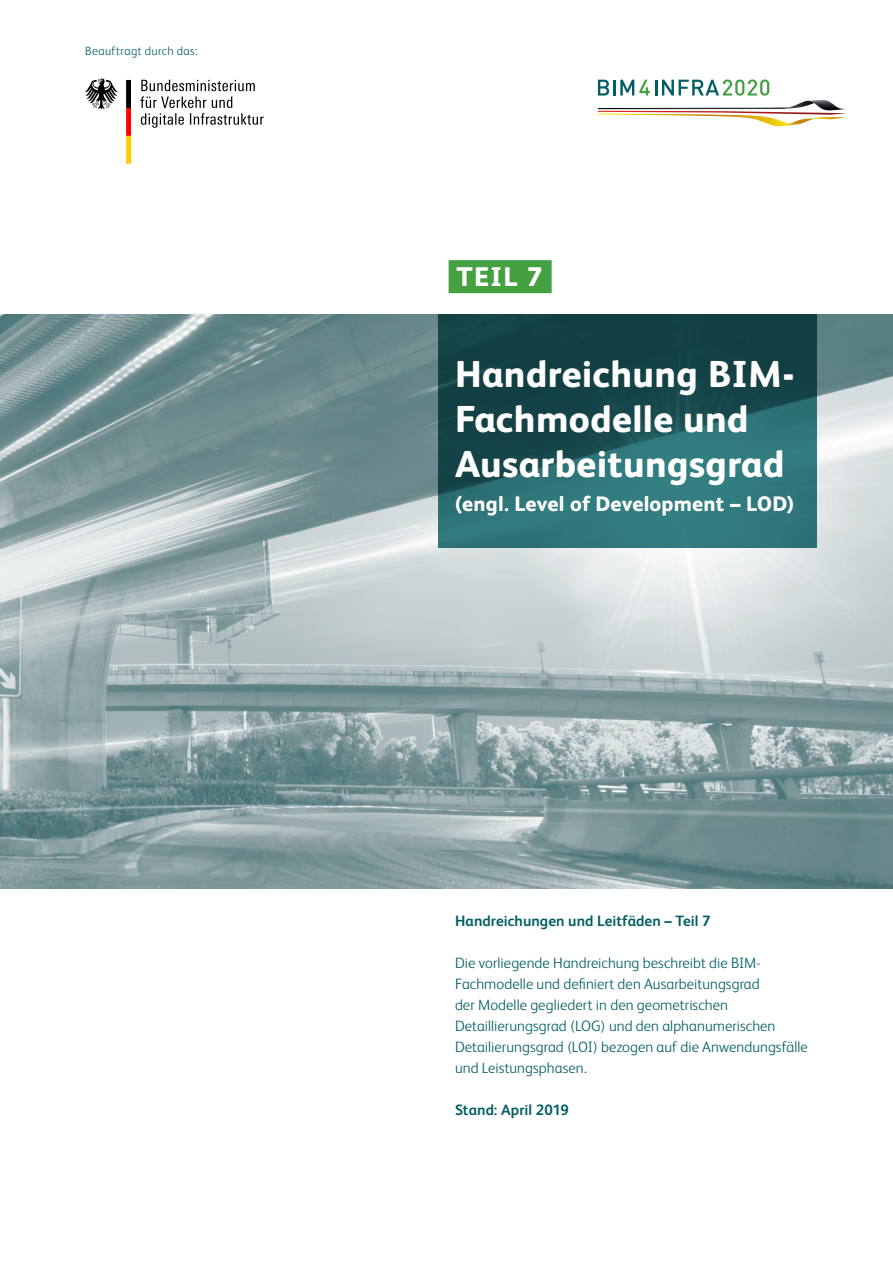
<style>
.page{position:relative;width:893px;height:1263px;background:#fff}
.page>*{position:absolute;margin:0;border:0;box-sizing:border-box;transform-origin:0 0}
.t1{font:800 37.5px/45px "FS Albert Pro";letter-spacing:.01em;color:#fff}
.t2{font:800 27px "FS Albert Pro";color:#fff}
.t3{font:800 21px "FS Albert Pro";letter-spacing:.01em;color:#fff}
.t4{font:300 15px/21px "FS Albert Pro";letter-spacing:.005em;color:#005e63}
.t5{font:700 15px "FS Albert Pro";letter-spacing:.005em;color:#005e63}
.t6{font:300 12px "FS Albert Pro";letter-spacing:.035em;color:#005e63}
</style>
<div class="page">
<img style="left:0;top:314px;width:893px;height:575px">
<svg style="left:598px;top:80px;width:248px;height:46px"></svg>
<div style="left:449px;top:260px;width:103px;height:33px;background:#45a042"></div>
<svg style="left:85px;top:79px;width:179px;height:85px"></svg>
<svg style="left:438px;top:314px;width:378px;height:234px"></svg>
<p class="t6" style="left:85px;top:42px;width:114px">Beauftragt durch das:</p>
<h2 class="t2" style="left:457px;top:255px;width:87px">TEIL 7</h2>
<h1 class="t1" style="left:455px;top:349px;width:341px">Handreichung BIM-<br>Fachmodelle und<br>Ausarbeitungsgrad</h1>
<h3 class="t3" style="left:455px;top:487px;width:341px">(engl. Level of Development – LOD)</h3>
<p class="t5" style="left:455px;top:910px;width:257px">Handreichungen und Leitfäden – Teil 7</p>
<p class="t4" style="left:455px;top:952px;width:354px">Die vorliegende Handreichung beschreibt die BIM-Fachmodelle und definiert den Ausarbeitungsgrad<br>der Modelle gegliedert in den geometrischen Detaillierungsgrad (LOG) und den alphanumerischen Detailierungsgrad (LOI) bezogen auf die Anwendungsfälle und Leistungsphasen.</p>
<p class="t5" style="left:455px;top:1099px;width:115px">Stand: April 2019</p>
</div>
